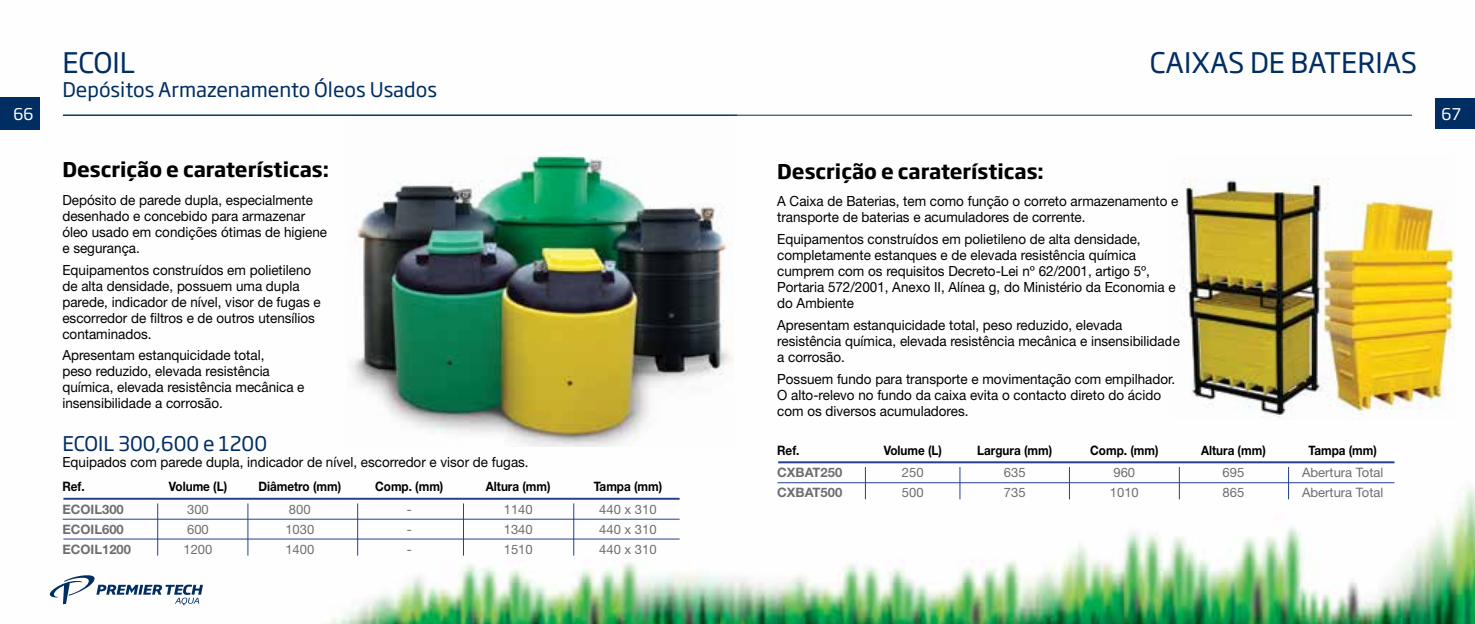
<style>
.page{position:relative;width:1475px;height:624px;background:#fff}
.page>*{position:absolute;margin:0;border:0;box-sizing:border-box;transform-origin:0 0}
.t1{font:28px "Soho Gothic Pro";color:#002d62}
.t2{font:20px "Soho Gothic Pro";color:#002d62}
.t3{font:700 20px "Soho Gothic Pro";color:#000}
.t4{font:16px "Soho Gothic Pro";color:#fff}
.t5{font:14px/16px "Helvetica Neue LT Pro";color:#000;scale:.96 1}
.t6{font:13px/19.8px "Helvetica Neue LT Std";color:#6d6e71}
.t7{font:700 13px "Helvetica Neue LT Std";color:#000;scale:.9 1}
.t8{font:700 13px/19.8px "Helvetica Neue LT Std";color:#6d6e71}
</style>
<div class="page">
<img style="left:0;top:97px;width:1474px;height:527px">
<div style="left:1434px;top:99px;width:40px;height:30px;background:#002d62"></div>
<hr style="left:737px;top:115px;width:674px;height:1px;background:#002d62">
<div style="left:0;top:98px;width:40px;height:32px;background:#002d62"></div>
<hr style="left:63px;top:115px;width:674px;height:1px;background:#002d62">
<svg style="left:50px;top:575px;width:153px;height:30px"></svg>
<hr style="left:63px;top:497px;width:616px;height:2px;background:#25408f">
<hr style="left:63px;top:518px;width:616px;height:1px;background:#25408f">
<hr style="left:63px;top:538px;width:616px;height:1px;background:#25408f">
<hr style="left:157px;top:503px;width:1px;height:52px;background:#25408f">
<hr style="left:247px;top:503px;width:1px;height:52px;background:#25408f">
<hr style="left:357px;top:503px;width:1px;height:52px;background:#25408f">
<hr style="left:463px;top:503px;width:1px;height:52px;background:#25408f">
<hr style="left:573px;top:503px;width:1px;height:52px;background:#25408f">
<img style="left:346px;top:114px;width:387px;height:332px">
<hr style="left:778px;top:461px;width:616px;height:2px;background:#25408f">
<hr style="left:777px;top:482px;width:617px;height:1px;background:#25408f">
<hr style="left:864px;top:467px;width:1px;height:32px;background:#25408f">
<hr style="left:959px;top:467px;width:1px;height:32px;background:#25408f">
<hr style="left:1068px;top:467px;width:1px;height:32px;background:#25408f">
<hr style="left:1178px;top:467px;width:1px;height:32px;background:#25408f">
<hr style="left:1287px;top:467px;width:1px;height:32px;background:#25408f">
<img style="left:1169px;top:156px;width:285px;height:263px">
<h1 class="t1" style="left:62px;top:41px;width:71px">ECOIL</h1>
<h2 class="t2" style="left:62px;top:74px;width:376px">Depósitos Armazenamento Óleos Usados</h2>
<h1 class="t1" style="left:1149px;top:41px;width:269px">CAIXAS DE BATERIAS</h1>
<p class="t4" style="left:14px;top:102px;width:22px">66</p>
<p class="t4" style="left:1441px;top:102px;width:21px">67</p>
<h2 class="t3" style="left:62px;top:154px;width:268px">Descrição e caraterísticas:</h2>
<p class="t5" style="left:62px;top:192px;width:277px">Depósito de parede dupla, especialmente desenhado e concebido para armazenar óleo usado em condições ótimas de higiene e segurança.</p>
<p class="t5" style="left:62px;top:261px;width:270px">Equipamentos construídos em polietileno de alta densidade, possuem uma dupla parede, indicador de nível, visor de fugas e escorredor de filtros e de outros utensílios contaminados.</p>
<p class="t5" style="left:62px;top:347px;width:254px">Apresentam estanquicidade total,<br>peso reduzido, elevada resistência química, elevada resistência mecânica e insensibilidade a corrosão.</p>
<h2 class="t2" style="left:62px;top:428px;width:206px">ECOIL 300,600 e 1200</h2>
<p class="t5" style="left:62px;top:453px;width:487px">Equipados com parede dupla, indicador de nível, escorredor e visor de fugas.</p>
<p class="t7" style="left:62px;top:478px;width:26px">Ref.</p>
<p class="t8" style="left:62px;top:499px;width:63px">ECOIL300</p>
<p class="t8" style="left:62px;top:538px;width:70px">ECOIL1200</p>
<p class="t7" style="left:169px;top:478px;width:66px">Volume (L)</p>
<p class="t6" style="left:187px;top:499px;width:23px">300</p>
<p class="t6" style="left:183px;top:539px;width:30px">1200</p>
<p class="t7" style="left:258px;top:478px;width:93px">Diâmetro (mm)</p>
<p class="t6" style="left:289px;top:499px;width:23px">800</p>
<p class="t6" style="left:285px;top:539px;width:30px">1400</p>
<p class="t7" style="left:375px;top:478px;width:77px">Comp. (mm)</p>
<p class="t7" style="left:486px;top:478px;width:73px">Altura (mm)</p>
<p class="t6" style="left:503px;top:499px;width:30px">1140</p>
<p class="t6" style="left:503px;top:539px;width:30px">1510</p>
<p class="t6" style="left:407px;top:499px;width:7px">-</p>
<p class="t6" style="left:407px;top:539px;width:7px">-</p>
<p class="t8" style="left:62px;top:519px;width:63px">ECOIL600</p>
<p class="t6" style="left:187px;top:519px;width:23px">600</p>
<p class="t6" style="left:285px;top:519px;width:30px">1030</p>
<p class="t6" style="left:407px;top:519px;width:7px">-</p>
<p class="t6" style="left:503px;top:519px;width:30px">1340</p>
<p class="t7" style="left:593px;top:478px;width:78px">Tampa (mm)</p>
<p class="t6" style="left:599px;top:499px;width:59px">440 x 310</p>
<p class="t6" style="left:599px;top:539px;width:59px">440 x 310</p>
<p class="t6" style="left:599px;top:519px;width:59px">440 x 310</p>
<h2 class="t3" style="left:777px;top:156px;width:268px">Descrição e caraterísticas:</h2>
<p class="t5" style="left:777px;top:193px;width:419px">A Caixa de Baterias, tem como função o correto armazenamento e transporte de baterias e acumuladores de corrente.</p>
<p class="t5" style="left:777px;top:231px;width:416px">Equipamentos construídos em polietileno de alta densidade, completamente estanques e de elevada resistência química cumprem com os requisitos Decreto-Lei nº 62/2001, artigo 5º, Portaria 572/2001, Anexo II, Alínea g, do Ministério da Economia e do Ambiente</p>
<p class="t5" style="left:777px;top:316px;width:421px">Apresentam estanquicidade total, peso reduzido, elevada resistência química, elevada resistência mecânica e insensibilidade a corrosão.</p>
<p class="t5" style="left:777px;top:370px;width:416px">Possuem fundo para transporte e movimentação com empilhador.<br>O alto-relevo no fundo da caixa evita o contacto direto do ácido com os diversos acumuladores.</p>
<p class="t7" style="left:777px;top:442px;width:26px">Ref.</p>
<p class="t8" style="left:777px;top:462px;width:67px">CXBAT250<br>CXBAT500</p>
<p class="t7" style="left:883px;top:442px;width:66px">Volume (L)</p>
<p class="t6" style="left:901px;top:462px;width:23px">250<br>500</p>
<p class="t7" style="left:977px;top:442px;width:85px">Largura (mm)</p>
<p class="t6" style="left:1003px;top:462px;width:23px">635<br>735</p>
<p class="t7" style="left:1090px;top:442px;width:77px">Comp. (mm)</p>
<p class="t7" style="left:1200px;top:442px;width:73px">Altura (mm)</p>
<p class="t7" style="left:1308px;top:442px;width:78px">Tampa (mm)</p>
<p class="t6" style="left:1113px;top:462px;width:23px">960</p>
<p class="t6" style="left:1222px;top:462px;width:23px">695</p>
<p class="t6" style="left:1301px;top:462px;width:83px">Abertura Total</p>
<p class="t6" style="left:1109px;top:482px;width:30px">1010</p>
<p class="t6" style="left:1222px;top:482px;width:23px">865</p>
<p class="t6" style="left:1301px;top:482px;width:83px">Abertura Total</p>
</div>
